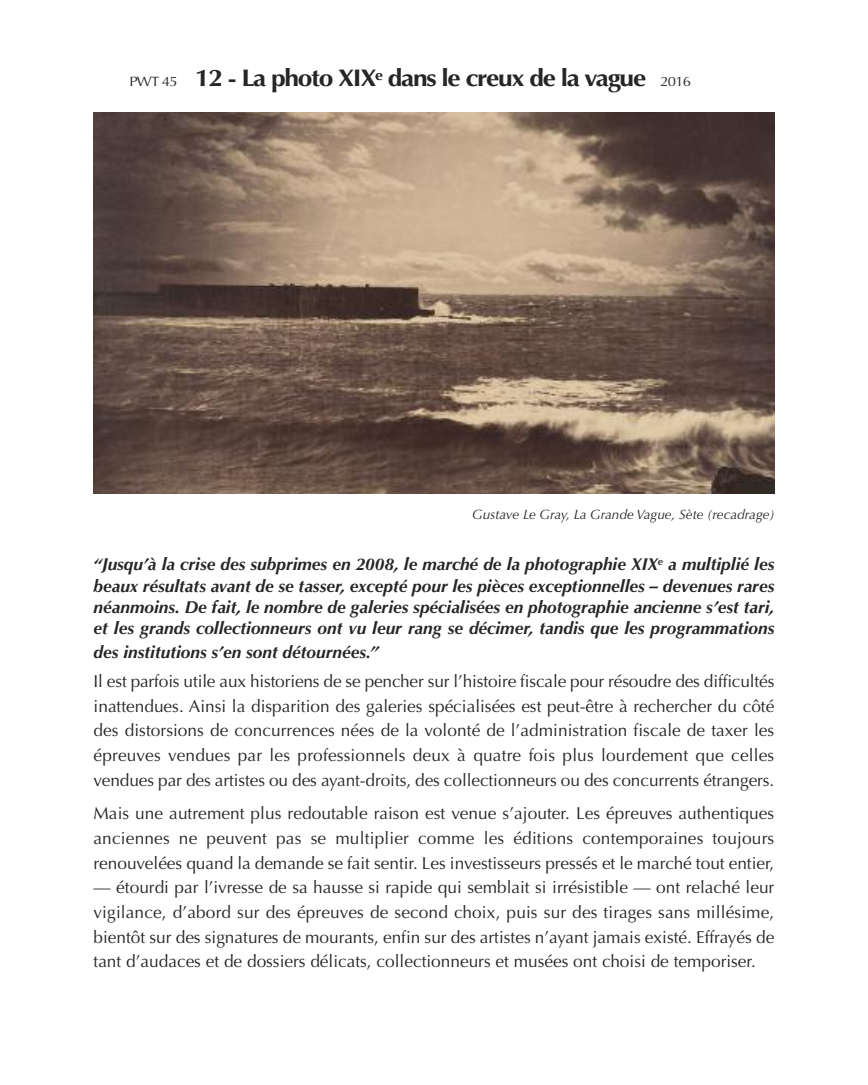
<style>
.page{position:relative;width:868px;height:1085px;background:#fff}
.page>*{position:absolute;margin:0;border:0;box-sizing:border-box;transform-origin:0 0}
.t1{font:700 24px "Optima";letter-spacing:-.05em;color:#272526;scale:1.1 1}
.t2{font:17.25px/24.6px "Optima";color:#272526;text-align:justify}
.t3{font:italic 700 17.25px/21.1px "Optima";color:#272526;text-align:justify}
.t4{font:italic 13.5px "Optima";color:#272526}
.s1{font-weight:400;font-size:13.5px}
</style>
<div class="page">
<img style="left:94px;top:113px;width:680px;height:380px">
<h1 class="t1" style="left:129px;top:64px;width:512px"><span class="s1">PWT 45</span> 12 - La photo XIX<sup>e</sup> dans le creux de la vague <span class="s1">2016</span></h1>
<p class="t4" style="left:472px;top:506px;width:304px">Gustave Le Gray, La Grande Vague, Sète (recadrage)</p>
<p class="t3" style="left:94px;top:554px;width:682px">“Jusqu’à la crise des subprimes en 2008, le marché de la photographie XIX<sup>e</sup> a multiplié les beaux résultats avant de se tasser, excepté pour les pièces exceptionnelles – devenues rares néanmoins. De fait, le nombre de galeries spécialisées en photographie ancienne s’est tari, et les grands collectionneurs ont vu leur rang se décimer, tandis que les programmations</p>
<p class="t3" style="left:94px;top:641px;width:286px">des institutions s’en sont détournées.”</p>
<p class="t2" style="left:93px;top:669px;width:682px">Il est parfois utile aux historiens de se pencher sur l’histoire fiscale pour résoudre des difficultés inattendues. Ainsi la disparition des galeries spécialisées est peut-être à rechercher du côté des distorsions de concurrences nées de la volonté de l’administration fiscale de taxer les épreuves vendues par les professionnels deux à quatre fois plus lourdement que celles vendues par des artistes ou des ayant-droits, des collectionneurs ou des concurrents étrangers.</p>
<p class="t2" style="left:93px;top:801px;width:682px">Mais une autrement plus redoutable raison est venue s’ajouter. Les épreuves authentiques anciennes ne peuvent pas se multiplier comme les éditions contemporaines toujours renouvelées quand la demande se fait sentir. Les investisseurs pressés et le marché tout entier,</p>
<p class="t2" style="left:93px;top:875px;width:682px">— étourdi par l’ivresse de sa hausse si rapide qui semblait si irrésistible — ont relaché leur vigilance, d’abord sur des épreuves de second choix, puis sur des tirages sans millésime, bientôt sur des signatures de mourants, enfin sur des artistes n’ayant jamais existé. Effrayés de tant d’audaces et de dossiers délicats, collectionneurs et musées ont choisi de temporiser.</p>
</div>
